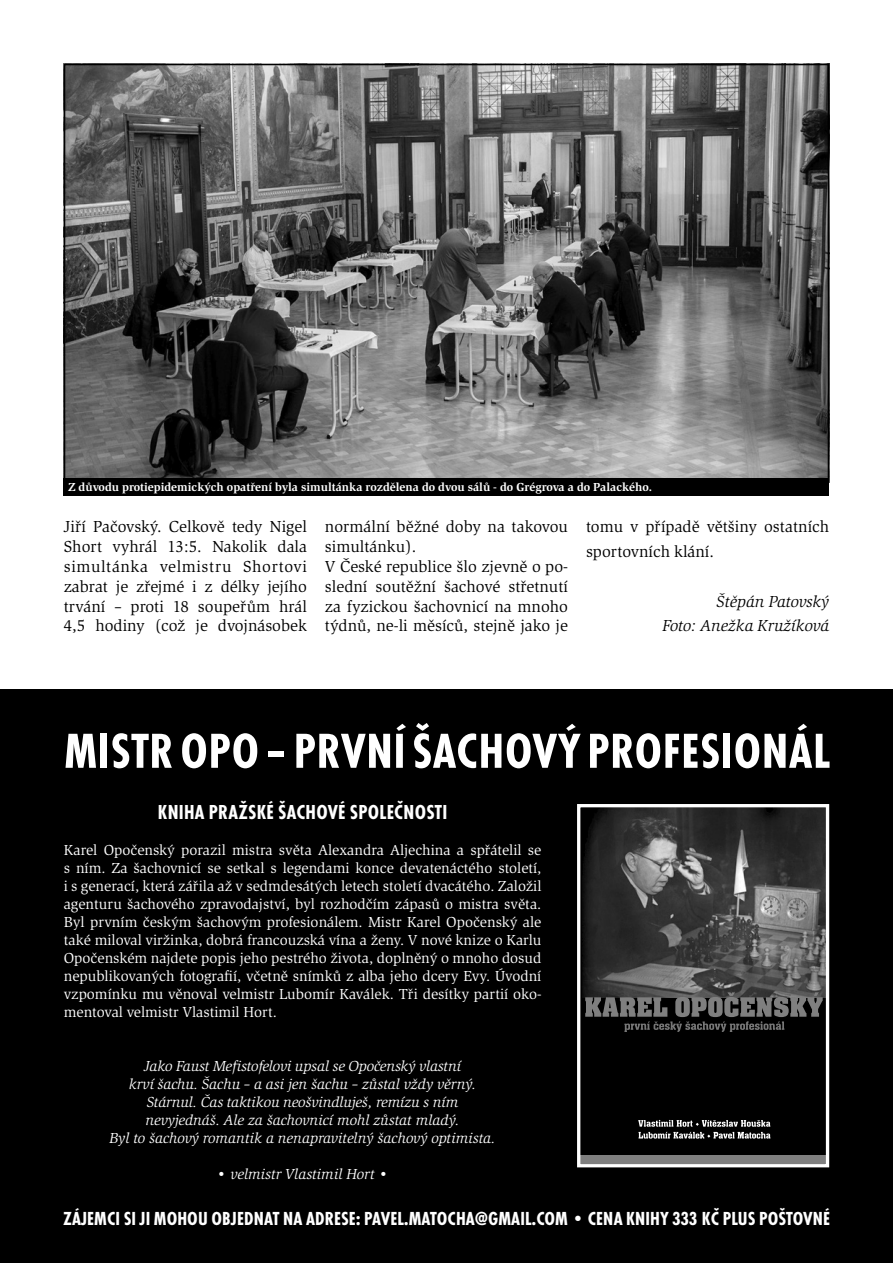
<style>
.page{position:relative;width:893px;height:1263px;background:#fff}
.page>*{position:absolute;margin:0;border:0;box-sizing:border-box;transform-origin:0 0}
.t1{font:700 condensed 51px "Futura TOT";letter-spacing:.015em;color:#fff}
.t2{font:700 condensed 21px "Futura TOT";letter-spacing:.015em;color:#fff}
.t3{font:700 condensed 19.65px "Futura TOT";letter-spacing:.005em;color:#fff}
.t4{font:16.5px/20px "Slimbach Itc TOT";color:#000}
.t5{font:italic 16.5px/24.9px "Slimbach Itc TOT";color:#000;text-align:right}
.t6{font:15px/18px "Slimbach Itc TOT";color:#fff;text-align:justify}
.t7{font:italic 15px/18px "Slimbach Itc TOT";letter-spacing:-.01em;color:#fff;text-align:center}
.t8{font:700 12px "Slimbach Itc TOT";color:#fff}
</style>
<div class="page">
<img style="left:67px;top:67px;width:759px;height:411px">
<div style="left:64px;top:478px;width:765px;height:17px;background:#000"></div>
<div style="left:0;top:689px;width:893px;height:573px;background:#000"></div>
<svg style="left:577px;top:804px;width:253px;height:364px"></svg>
<p class="t8" style="left:68px;top:479px;width:586px">Z důvodu protiepidemických opatření byla simultánka rozdělena do dvou sálů - do Grégrova a do Palackého.</p>
<p class="t4" style="left:64px;top:517px;width:245px;text-align:justify">Jiří Pačovský. Celkově tedy Nigel Short vyhrál 13:5. Nakolik dala simultánka velmistru Shortovi zabrat je zřejmé i z délky jejího trvání – proti 18 soupeřům hrál 4,5 hodiny (což je dvojnásobek</p>
<p class="t4" style="left:325px;top:517px;width:245px">normální běžné doby na takovou simultánku).<br>V České republice šlo zjevně o po&shy;slední soutěžní šachové střetnutí za fyzickou šachovnicí na mnoho týdnů, ne-li měsíců, stejně jako je</p>
<p class="t4" style="left:586px;top:514px;width:245px;line-height:24.9px">tomu v případě většiny ostatních sportovních klání.</p>
<p class="t5" style="left:662px;top:589px;width:168px">Štěpán Patovský<br>Foto: Anežka Kružíková</p>
<h1 class="t1" style="left:64px;top:721px;width:767px">MISTR OPO– PRVNÍ ŠACHOVÝ PROFESIONÁL</h1>
<h2 class="t2" style="left:158px;top:800px;width:291px">KNIHA PRAŽSKÉ ŠACHOVÉ SPOLEČNOSTI</h2>
<p class="t6" style="left:64px;top:841px;width:479px">Karel Opočenský porazil mistra světa Alexandra Aljechina a spřátelil se s ním. Za šachovnicí se setkal s legendami konce devatenáctého století, i s generací, která zářila až v sedmdesátých letech století dvacátého. Založil agenturu šachového zpravodajství, byl rozhodčím zápasů o mistra světa.<br>Byl prvním českým šachovým profesionálem. Mistr Karel Opočenský ale také miloval viržinka, dobrá francouzská vína a ženy. V nové knize o Karlu Opočenském najdete popis jeho pestrého života, doplněný o mnoho dosud nepublikovaných fotografií, včetně snímků z alba jeho dcery Evy. Úvodní vzpomínku mu věnoval velmistr Lubomír Kaválek. Tři desítky partií oko&shy;mentoval velmistr Vlastimil Hort.</p>
<p class="t7" style="left:109px;top:1057px;width:388px">Jako Faust Mefistofelovi upsal se Opočenský vlastní<br>krví šachu. Šachu – a asi jen šachu – zůstal vždy věrný.<br>Stárnul. Čas taktikou neošvindluješ, remízu s ním nevyjednáš. Ale za šachovnicí mohl zůstat mladý.<br>Byl to šachový romantik a nenapravitelný šachový optimista.</p>
<p class="t7" style="left:217px;top:1165px;width:173px">• velmistr Vlastimil Hort •</p>
<h3 class="t3" style="left:63px;top:1207px;width:768px">ZÁJEMCI SI JI MOHOU OBJEDNAT NA ADRESE: PAVEL.MATOCHA@GMAIL.COM • CENA KNIHY 333 KČ PLUS POŠTOVNÉ</h3>
</div>
